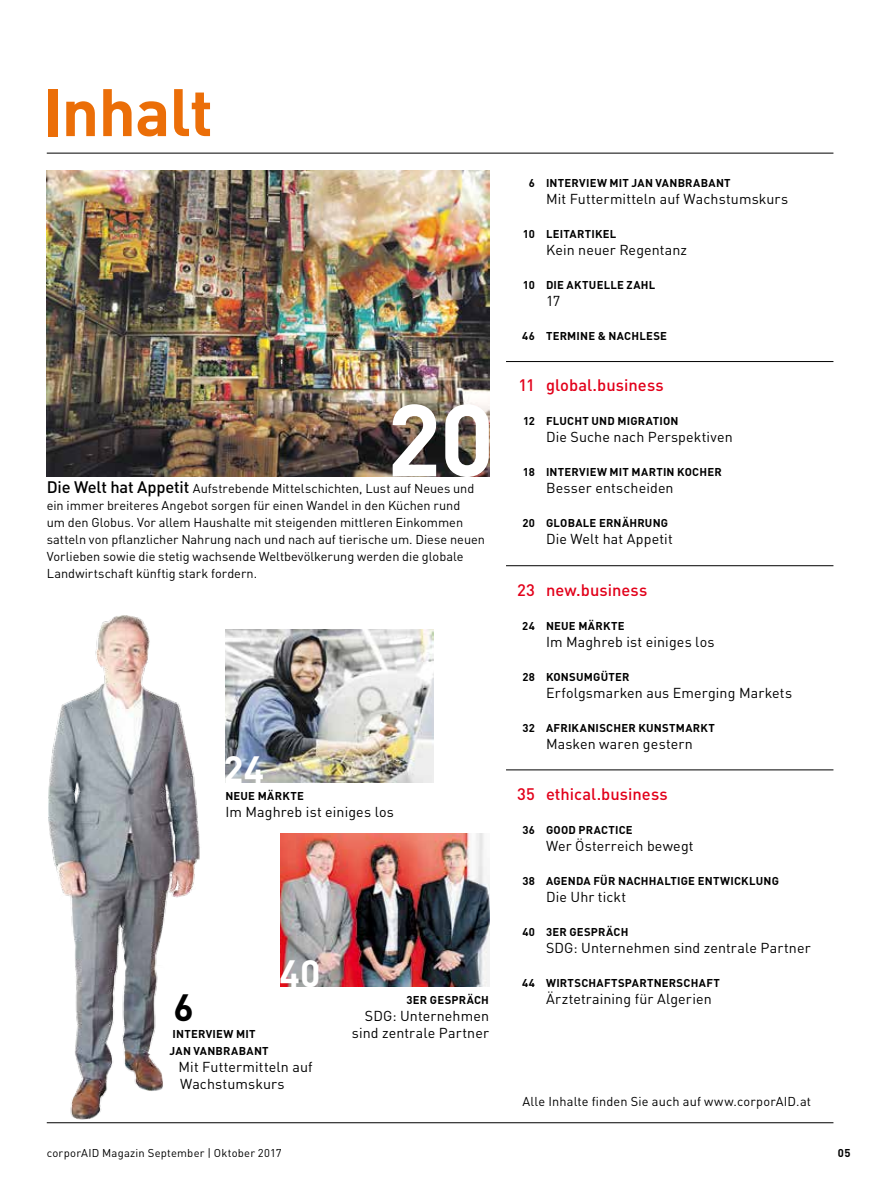
<style>
.page{position:relative;width:893px;height:1191px;background:#fff}
.page>*{position:absolute;margin:0;border:0;box-sizing:border-box;transform-origin:0 0}
.t1{font:700 100.5px "DIN";color:#fff}
.t2{font:700 66px "DIN";color:#eb6e08}
.t3{font:700 37.5px "DIN";color:#fff}
.t4{font:700 37.5px "DIN";color:#000}
.t5{font:500 16.5px "DIN";color:#e2001a}
.t6{font:14.25px/17px "DIN";letter-spacing:.005em;color:#000}
.t7{font:12.75px/17px "DIN";color:#000}
.t8{font:700 11.25px/17px "DIN";letter-spacing:.02em;color:#000}
.t9{font:11.25px "DIN";letter-spacing:.02em;color:#000}
.s1{font-weight:500;font-size:16.5px}
</style>
<div class="page">
<hr style="left:47px;top:153px;width:786px;height:1px;background:#000">
<hr style="left:47px;top:1122px;width:786px;height:1px;background:#000">
<hr style="left:506px;top:565px;width:327px;height:1px;background:#000">
<hr style="left:506px;top:361px;width:327px;height:1px;background:#000">
<hr style="left:506px;top:769px;width:327px;height:1px;background:#000">
<img style="left:47px;top:170px;width:442px;height:306px">
<img style="left:48px;top:615px;width:152px;height:505px">
<img style="left:225px;top:629px;width:209px;height:153px">
<img style="left:281px;top:833px;width:208px;height:153px">
<h2 class="t2" style="left:43px;top:69px;width:172px">INHALT</h2>
<h1 class="t1" style="left:387px;top:374px;width:109px">20</h1>
<p class="t7" style="left:47px;top:480px;width:440px"><span class="s1">Die Welt hat Appetit</span> Aufstrebende Mittelschichten, Lust auf Neues und ein immer breiteres Angebot sorgen für einen Wandel in den Küchen rund<br>um den Globus. Vor allem Haushalte mit steigenden mittleren Einkommen satteln von pflanzlicher Nahrung nach und nach auf tierische um. Diese neuen Vorlieben sowie die stetig wachsende Weltbevölkerung werden die globale Landwirtschaft künftig stark fordern.</p>
<h3 class="t3" style="left:223px;top:744px;width:43px">24</h3>
<p class="t8" style="left:225px;top:786px;width:80px">NEUE MÄRKTE</p>
<p class="t6" style="left:225px;top:802px;width:170px">Im Maghreb ist einiges los</p>
<h3 class="t4" style="left:174px;top:982px;width:22px">6</h3>
<h3 class="t3" style="left:279px;top:948px;width:43px">40</h3>
<p class="t8" style="left:170px;top:1024px;width:101px">INTERVI EW MIT<br>JAN VANBRABANT</p>
<p class="t6" style="left:179px;top:1058px;width:136px">Mit Futtermitteln auf<br>Wachstumskurs</p>
<p class="t8" style="left:407px;top:990px;width:82px">3ER GESPRÄCH</p>
<p class="t6" style="left:352px;top:1007px;width:139px;text-align:right">SDG: Unternehmen sind zentrale Partner</p>
<p class="t8" style="left:529px;top:174px;width:8px">6</p>
<p class="t8" style="left:523px;top:225px;width:14px">10</p>
<p class="t8" style="left:523px;top:276px;width:14px">10</p>
<p class="t8" style="left:522px;top:327px;width:14px">46</p>
<p class="t5" style="left:519px;top:375px;width:18px">11</p>
<p class="t8" style="left:523px;top:412px;width:13px">12</p>
<p class="t8" style="left:523px;top:463px;width:14px">18</p>
<p class="t8" style="left:522px;top:514px;width:14px">20</p>
<p class="t5" style="left:517px;top:579px;width:19px">23</p>
<p class="t8" style="left:522px;top:616px;width:14px">24</p>
<p class="t8" style="left:522px;top:667px;width:14px">28</p>
<p class="t8" style="left:522px;top:718px;width:14px">32</p>
<p class="t5" style="left:517px;top:783px;width:19px">35</p>
<p class="t8" style="left:522px;top:820px;width:14px">36</p>
<p class="t8" style="left:522px;top:871px;width:14px">38</p>
<p class="t8" style="left:522px;top:922px;width:14px">40</p>
<p class="t8" style="left:522px;top:973px;width:14px">44</p>
<p class="t8" style="left:546px;top:174px;width:186px">INTERVI EW MIT JAN VANBRABANT</p>
<p class="t6" style="left:546px;top:190px;width:244px">Mit Futtermitteln auf Wachstumskurs</p>
<p class="t8" style="left:546px;top:225px;width:69px">LEITARTI KEL</p>
<p class="t6" style="left:546px;top:241px;width:143px">Kein neuer Regentanz</p>
<p class="t8" style="left:546px;top:276px;width:111px">DIE AKTUELLE ZAHL</p>
<p class="t6" style="left:546px;top:292px;width:16px">17</p>
<p class="t8" style="left:546px;top:327px;width:122px">TERMI NE &amp; NACHLESE</p>
<p class="t5" style="left:546px;top:375px;width:119px">global.business</p>
<p class="t8" style="left:546px;top:412px;width:134px">FLUCHT UND MIGRATION</p>
<p class="t6" style="left:546px;top:428px;width:188px">Die Suche nach Perspektiven</p>
<p class="t8" style="left:546px;top:463px;width:177px">INTERVI EW MIT MARTI N KOCH ER</p>
<p class="t6" style="left:546px;top:479px;width:129px">Besser entscheiden</p>
<p class="t8" style="left:546px;top:514px;width:124px">GLOBALE ERNÄHRUNG</p>
<p class="t6" style="left:546px;top:530px;width:128px">Die Welt hat Appetit</p>
<p class="t5" style="left:546px;top:579px;width:103px">new.business</p>
<p class="t8" style="left:546px;top:616px;width:80px">NEUE MÄRKTE</p>
<p class="t6" style="left:546px;top:632px;width:170px">Im Maghreb ist einiges los</p>
<p class="t8" style="left:546px;top:667px;width:85px">KONSUMGÜTER</p>
<p class="t6" style="left:546px;top:683px;width:248px">Erfolgsmarken aus Emerging Markets</p>
<p class="t8" style="left:546px;top:718px;width:171px">AFRIKANISCHER KUNSTMARKT</p>
<p class="t6" style="left:546px;top:734px;width:148px">Masken waren gestern</p>
<p class="t5" style="left:546px;top:783px;width:123px">ethical.business</p>
<p class="t8" style="left:546px;top:820px;width:88px">GOOD PRACTICE</p>
<p class="t6" style="left:546px;top:837px;width:149px">Wer Österreich bewegt</p>
<p class="t8" style="left:546px;top:871px;width:235px">AGENDA FÜR NACHHALTIGE ENTWICKLUNG</p>
<p class="t6" style="left:546px;top:888px;width:82px">Die Uhr tickt</p>
<p class="t8" style="left:546px;top:922px;width:82px">3ER GESPRÄCH</p>
<p class="t6" style="left:546px;top:939px;width:266px">SDG: Unternehmen sind zentrale Partner</p>
<p class="t8" style="left:546px;top:973px;width:175px">WI RTSCHAFTSPARTNERSCHAFT</p>
<p class="t6" style="left:546px;top:990px;width:167px">Ärztetraining für Algerien</p>
<p class="t7" style="left:522px;top:1092px;width:290px">Alle Inhalte finden Sie auch auf www.corporAID.at</p>
<p class="t9" style="left:47px;top:1145px;width:236px">corporAID Magazin September | Oktober 2017</p>
<p class="t8" style="left:838px;top:1144px;width:14px">05</p>
</div>
